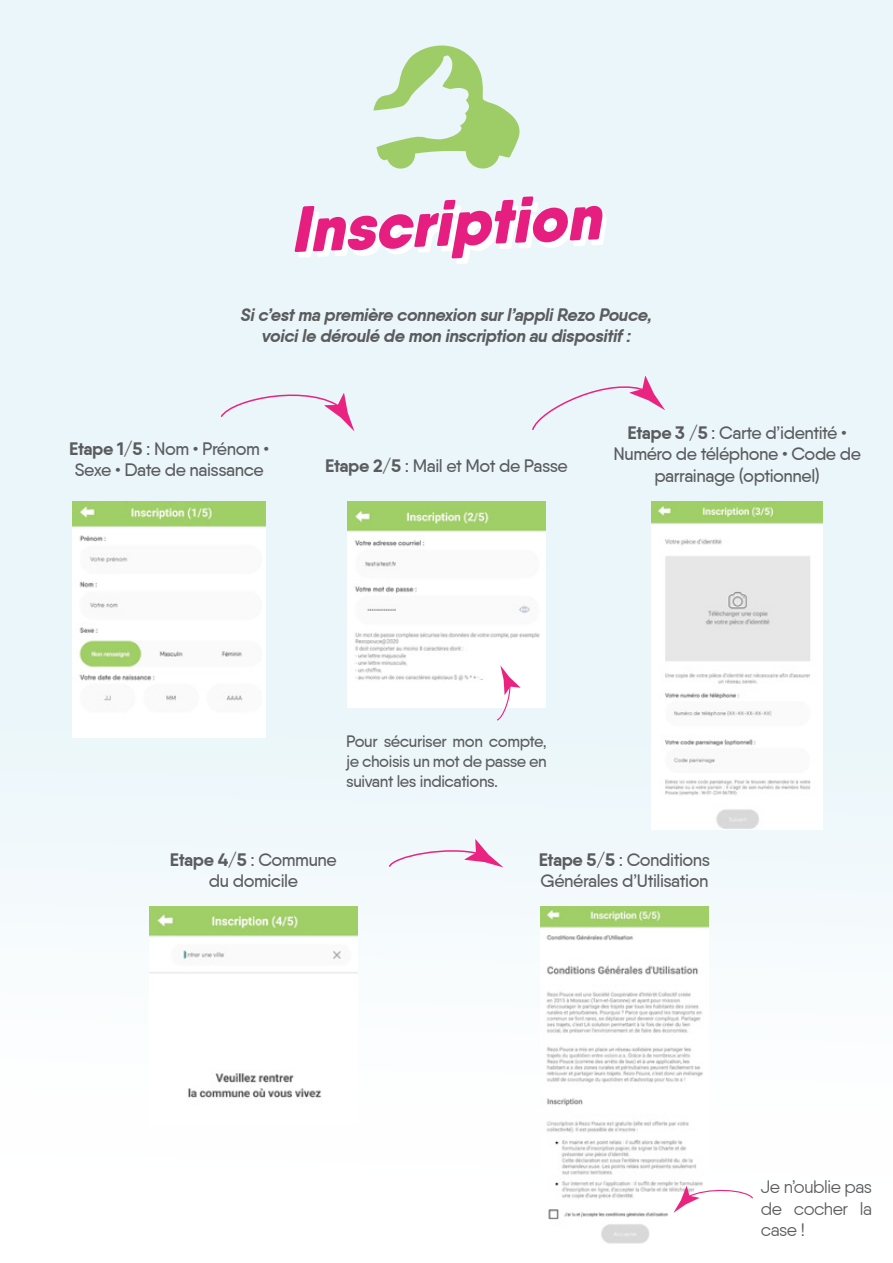
<style>
.page{position:relative;width:893px;height:1263px;background:#fff}
.page>*{position:absolute;margin:0;border:0;box-sizing:border-box;transform-origin:0 0}
.t1{font:500 18px/21.6px "Qanelas Soft";letter-spacing:-.025em;color:#5b5c5e;text-align:center}
.t2{font:italic 700 18px/21.6px "Qanelas Soft";letter-spacing:-.025em;color:#5b5c5e;text-align:center}
.t3{font:18px/21.6px "Qanelas Soft";letter-spacing:-.025em;color:#5b5c5e;text-align:justify}
.t4{font:500 16.5px/19.8px "Qanelas Soft";letter-spacing:-.025em;color:#5b5c5e;text-align:justify}
.s1{font-weight:700}
</style>
<div class="page">
<div style="left:0;top:0;width:893px;height:1263px;background:linear-gradient(to bottom,#e4f3f9,#fcfdfe)"></div>
<svg style="left:373px;top:35px;width:147px;height:135px;background:#cce6c1"></svg>
<svg style="left:295px;top:196px;width:313px;height:68px"></svg>
<svg style="left:219px;top:383px;width:135px;height:48px;background:#eae5f0"></svg>
<svg style="left:531px;top:375px;width:134px;height:57px;background:#eae8f2"></svg>
<svg style="left:388px;top:839px;width:116px;height:29px"></svg>
<img style="left:73px;top:501px;width:193px;height:236px">
<img style="left:348px;top:501px;width:197px;height:207px">
<img style="left:652px;top:501px;width:170px;height:328px">
<img style="left:149px;top:906px;width:208px;height:218px">
<img style="left:540px;top:906px;width:169px;height:340px">
<svg style="left:673px;top:1186px;width:81px;height:27px"></svg>
<svg style="left:496px;top:665px;width:24px;height:56px"></svg>
<p class="t2" style="left:241px;top:303px;width:413px">Si c’est ma première connexion sur l’appli Rezo Pouce, voici le déroulé de mon inscription au dispositif :</p>
<p class="t1" style="left:69px;top:437px;width:202px"><span class="s1">Etape 1/5</span> : Nom • Prénom •<br>Sexe • Date de naissance</p>
<p class="t1" style="left:325px;top:454px;width:244px"><span class="s1">Etape 2/5</span> : Mail et Mot de Passe</p>
<p class="t1" style="left:613px;top:421px;width:249px"><span class="s1">Etape 3 /5</span> : Carte d’identité •<br>Numéro de téléphone • Code de parrainage (optionnel)</p>
<p class="t4" style="left:346px;top:731px;width:202px">Pour sécuriser mon compte, je choisis un mot de passe en suivant les indications.</p>
<p class="t1" style="left:170px;top:848px;width:168px"><span class="s1">Etape 4/5</span> : Commune du domicile</p>
<p class="t1" style="left:539px;top:848px;width:173px;text-align:left"><span class="s1">Etape 5/5</span> : Conditions<br>Générales d’Utilisation</p>
<p class="t3" style="left:761px;top:1176px;width:113px">Je n’oublie pas de cocher la case !</p>
</div>
